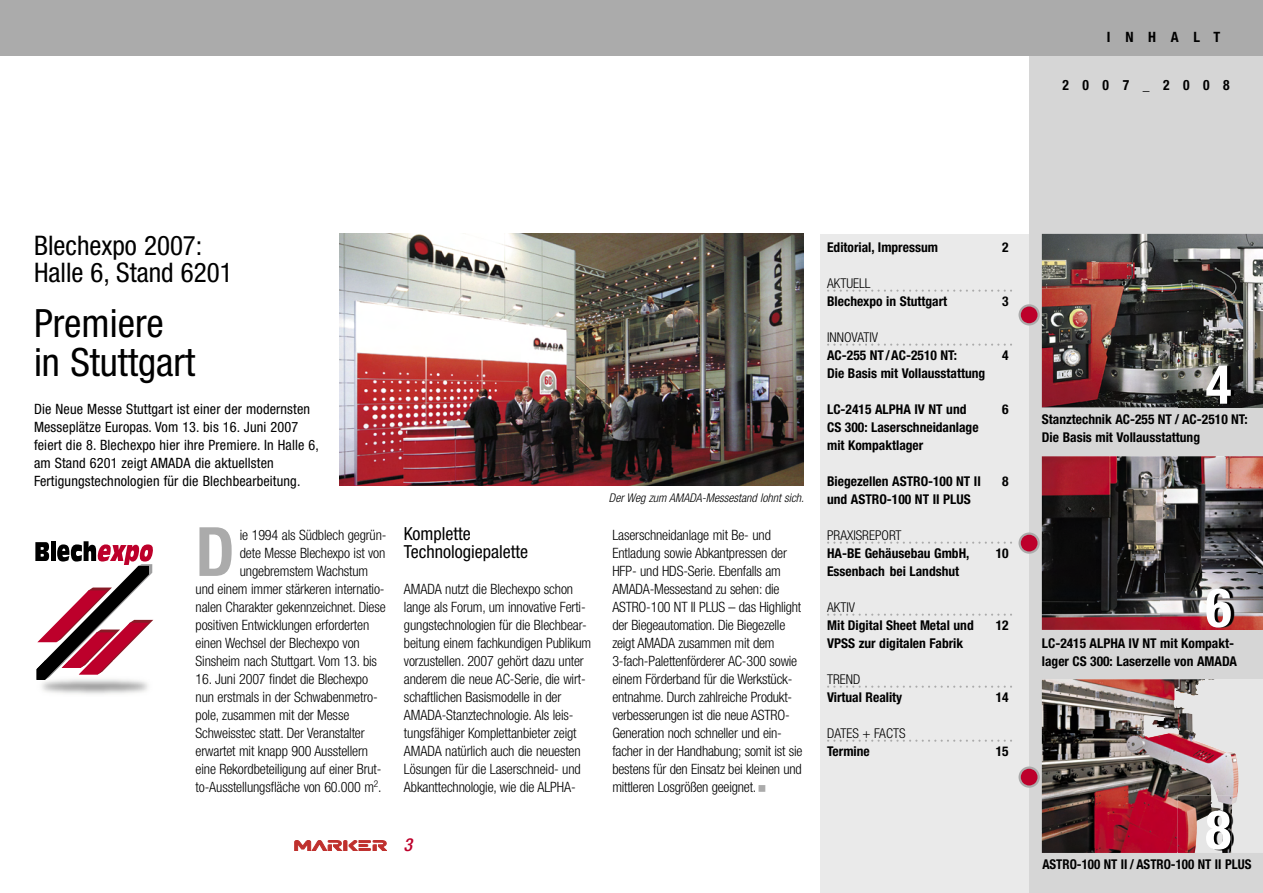
<style>
.page{position:relative;width:1263px;height:893px;background:#fff}
.page>*{position:absolute;margin:0;border:0;box-sizing:border-box;transform-origin:0 0}
.t1{font:700 condensed 68.1px "Helvetica Neue";color:#ababab}
.t2{font:700 condensed 54px "Helvetica Neue";color:#fff}
.t3{font:condensed 39px/39px "Helvetica Neue";color:#000}
.t4{font:condensed 27px/27px "Helvetica Neue";color:#000}
.t5{font:condensed 18px/18px "Helvetica Neue";color:#000}
.t6{font:italic 500 condensed 18px "Helvetica Neue";color:#bd002b}
.t7{font:300 condensed 14.25px/18px "Helvetica Neue";letter-spacing:-.01em;color:#000}
.t8{font:condensed 14.25px/18px "Helvetica Neue";letter-spacing:.01em;color:#000}
.t9{font:700 condensed 14.25px "Helvetica Neue";letter-spacing:1em;color:#000;scale:.95 1}
.t10{font:700 condensed 14.25px "Helvetica Neue";letter-spacing:1em;color:#000}
.t11{font:700 condensed 13.5px/18px "Helvetica Neue";color:#000}
.t12{font:300 condensed 13.5px "Helvetica Neue";color:#000}
.t13{font:700 condensed 13.5px "Helvetica Neue";color:#000;scale:.96 1}
.t14{font:italic 300 condensed 12px "Helvetica Neue";color:#000}
</style>
<div class="page">
<div style="left:821px;top:234px;width:208px;height:659px;background:#eaeaea"></div>
<div style="left:1029px;top:0;width:234px;height:893px;background:#d6d6d6"></div>
<svg style="left:295px;top:840px;width:92px;height:11px"></svg>
<svg style="left:1018px;top:304px;width:22px;height:21px"></svg>
<svg style="left:1018px;top:532px;width:22px;height:22px"></svg>
<svg style="left:1018px;top:766px;width:22px;height:22px"></svg>
<div style="left:0;top:0;width:1263px;height:55px;background:#ababab"></div>
<img style="left:1042px;top:234px;width:221px;height:173px">
<img style="left:1042px;top:679px;width:221px;height:174px">
<img style="left:1143px;top:688px;width:96px;height:165px">
<img style="left:1042px;top:456px;width:221px;height:174px">
<img style="left:339px;top:234px;width:465px;height:252px">
<div style="left:1237px;top:795px;width:26px;height:58px;background:#e6e6e6"></div>
<img style="left:1178px;top:795px;width:59px;height:58px">
<img style="left:1160px;top:573px;width:103px;height:57px">
<img style="left:1179px;top:350px;width:84px;height:58px">
<svg style="left:35px;top:541px;width:118px;height:139px"></svg>
<img style="left:79px;top:661px;width:32px;height:13px">
<img style="left:37px;top:661px;width:27px;height:19px">
<img style="left:62px;top:661px;width:26px;height:7px">
<svg style="left:827px;top:290px;width:185px;height:2px"></svg>
<svg style="left:827px;top:344px;width:185px;height:2px"></svg>
<svg style="left:827px;top:542px;width:185px;height:2px"></svg>
<svg style="left:827px;top:614px;width:185px;height:2px"></svg>
<svg style="left:827px;top:686px;width:185px;height:2px"></svg>
<svg style="left:827px;top:740px;width:185px;height:2px"></svg>
<p class="t10" style="left:1107px;top:28px;width:115px">INHALT</p>
<p class="t9" style="left:1062px;top:76px;width:177px">2007_2008</p>
<h3 class="t4" style="left:34px;top:232px;width:200px">Blechexpo 2007:<br>Halle 6, Stand 6201</h3>
<h3 class="t3" style="left:34px;top:303px;width:163px">Premiere in Stuttgart</h3>
<p class="t8" style="left:34px;top:400px;width:286px">Die Neue Messe Stuttgart ist einer der modernsten Messeplätze Europas. Vom 13. bis 16. Juni 2007 feiert die 8. Blechexpo hier ihre Premiere. In Halle 6, am Stand 6201 zeigt AMADA die aktuellsten Fertigungstechnologien für die Blechbearbeitung.</p>
<h1 class="t1" style="left:196px;top:510px;width:41px">D</h1>
<p class="t7" style="left:240px;top:526px;width:148px">ie 1994 als Südblech gegrün-</p>
<p class="t7" style="left:240px;top:544px;width:147px">dete Messe Blechexpo ist von</p>
<p class="t7" style="left:240px;top:562px;width:130px">ungebremstem Wachstum</p>
<p class="t7" style="left:196px;top:580px;width:191px">und einem immer stärkeren internatio-</p>
<p class="t7" style="left:196px;top:598px;width:192px">nalen Charakter gekennzeichnet. Diese</p>
<p class="t7" style="left:196px;top:616px;width:175px">positiven Entwicklungen erforderten</p>
<p class="t7" style="left:196px;top:634px;width:166px">einen Wechsel der Blechexpo von</p>
<p class="t7" style="left:196px;top:652px;width:183px">Sinsheim nach Stuttgart. Vom 13. bis</p>
<p class="t7" style="left:196px;top:670px;width:188px">16. Juni 2007 findet die Blechexpo nun erstmals in der Schwabenmetro&shy;pole, zusammen mit der Messe Schweisstec statt. Der Veranstalter erwartet mit knapp 900 Ausstellern eine Rekordbeteiligung auf einer Brut&shy;to-Ausstellungsfläche von 60.000 m<sup>2</sup>.</p>
<p class="t5" style="left:404px;top:524px;width:126px">Komplette<br>Technologiepalette</p>
<p class="t7" style="left:404px;top:580px;width:189px">AMADA nutzt die Blechexpo schon lange als Forum, um innovative Ferti&shy;gungstechnologien für die Blechbear&shy;beitung einem fachkundigen Publikum vorzustellen. 2007 gehört dazu unter anderem die neue AC-Serie, die wirt&shy;schaftlichen Basismodelle in der AMADA-Stanztechnologie. Als leis&shy;tungsfähiger Komplettanbieter zeigt AMADA natürlich auch die neuesten Lösungen für die Laserschneid- und Abkanttechnologie, wie die ALPHA-</p>
<p class="t6" style="left:404px;top:834px;width:10px">3</p>
<p class="t14" style="left:609px;top:491px;width:197px">Der Weg zum AMADA-Messestand lohnt sich.</p>
<p class="t7" style="left:612px;top:526px;width:192px">Laserschneidanlage mit Be- und<br>Ent ladung sowie Abkantpressen der HFP- und HDS-Serie. Ebenfalls am AMADA-Messestand zu sehen: die ASTRO-100 NT II PLUS – das Highlight der Biegeautomation. Die Biegezelle zeigt AMADA zusammen mit dem 3-fach-Palettenförderer AC-300 sowie einem Förderband für die Werkstück&shy;entnahme. Durch zahlreiche Produkt&shy;verbesserungen ist die neue ASTRO-Generation noch schneller und ein&shy;facher in der Handhabung; so mit ist sie bestens für den Einsatz bei kleinen und mittleren Losgrößen geeignet.</p>
<p class="t11" style="left:827px;top:238px;width:112px">Editorial, Impressum</p>
<p class="t11" style="left:1002px;top:238px;width:8px">2</p>
<p class="t12" style="left:827px;top:275px;width:45px">AKTUELL</p>
<p class="t11" style="left:827px;top:292px;width:122px">Blechexpo in Stuttgart</p>
<p class="t11" style="left:1002px;top:292px;width:8px">3</p>
<p class="t12" style="left:827px;top:329px;width:52px">INNOVATIV</p>
<p class="t11" style="left:827px;top:346px;width:131px">AC-255 NT/AC-2510 NT:</p>
<p class="t11" style="left:1002px;top:346px;width:8px">4</p>
<p class="t11" style="left:827px;top:364px;width:160px">Die Basis mit Vollausstattung</p>
<p class="t11" style="left:827px;top:400px;width:141px">LC-2415 ALPHA IV NT und</p>
<p class="t11" style="left:1002px;top:400px;width:8px">6</p>
<p class="t11" style="left:827px;top:418px;width:153px">CS 300: Laserschneidanlage mit Kompaktlager</p>
<p class="t11" style="left:827px;top:472px;width:155px">Biegezellen ASTRO-100 NT II</p>
<p class="t11" style="left:1002px;top:472px;width:8px">8</p>
<p class="t11" style="left:827px;top:490px;width:145px">und ASTRO-100 NT II PLUS</p>
<p class="t12" style="left:827px;top:527px;width:76px">PRAXISREPORT</p>
<p class="t11" style="left:827px;top:544px;width:144px">HA-BE Gehäusebau GmbH,</p>
<p class="t11" style="left:996px;top:544px;width:14px">10</p>
<p class="t11" style="left:827px;top:562px;width:134px">Essenbach bei Landshut</p>
<p class="t12" style="left:827px;top:599px;width:29px">AKTIV</p>
<p class="t11" style="left:827px;top:616px;width:148px">Mit Digital Sheet Metal und</p>
<p class="t11" style="left:996px;top:616px;width:14px">12</p>
<p class="t11" style="left:827px;top:634px;width:138px">VPSS zur digitalen Fabrik</p>
<p class="t12" style="left:827px;top:671px;width:35px">TREND</p>
<p class="t11" style="left:827px;top:688px;width:77px">Virtual Reality</p>
<p class="t11" style="left:996px;top:688px;width:14px">14</p>
<p class="t12" style="left:827px;top:725px;width:80px">DATES + FACTS</p>
<p class="t11" style="left:827px;top:742px;width:44px">Termine</p>
<p class="t11" style="left:996px;top:742px;width:14px">15</p>
<h2 class="t2" style="left:1205px;top:352px;width:27px">4</h2>
<p class="t11" style="left:1042px;top:410px;width:207px">Stanztechnik AC-255 NT / AC-2510 NT:<br>Die Basis mit Vollausstattung</p>
<h2 class="t2" style="left:1205px;top:575px;width:27px">6</h2>
<p class="t11" style="left:1042px;top:634px;width:196px">LC-2415 ALPHA IV NT mit Kompakt&shy;lager CS 300: Laserzelle von AMADA</p>
<h2 class="t2" style="left:1205px;top:797px;width:27px">8</h2>
<p class="t13" style="left:1042px;top:856px;width:219px">ASTRO-100 NT II / ASTRO-100 NT II PLUS</p>
</div>
